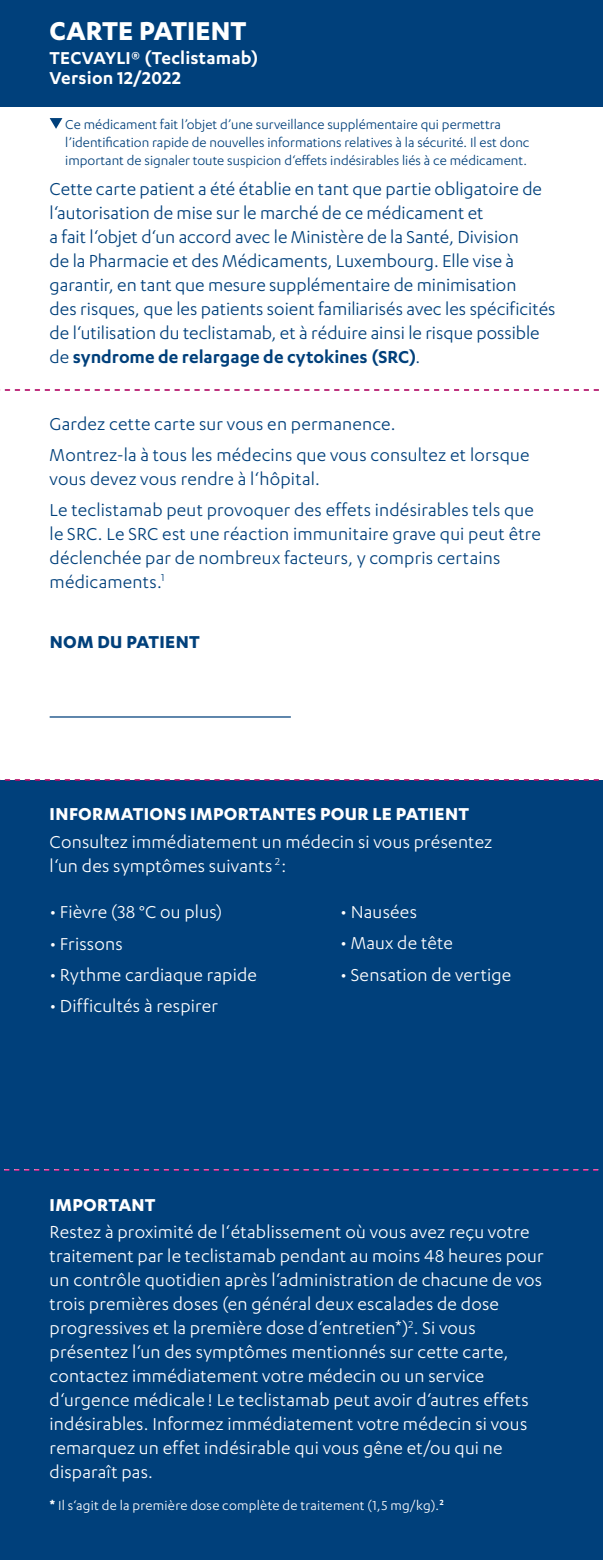
<style>
.page{position:relative;width:603px;height:1560px;background:#fff}
.page>*{position:absolute;margin:0;border:0;box-sizing:border-box;transform-origin:0 0}
.t1{font:700 30px "Karbon";letter-spacing:-.005em;color:#fff}
.t2{font:20px/24px "Karbon";letter-spacing:.005em;color:#00407b}
.t3{font:20px/24px "Karbon";letter-spacing:.01em;color:#fff}
.t4{font:700 20px "Karbon";letter-spacing:.02em;color:#fff}
.t5{font:600 20px/20px "Karbon";letter-spacing:.01em;color:#fff}
.t6{font:700 20px "Karbon";letter-spacing:.01em;color:#00407b}
.t7{font:15px/18px "Karbon";color:#00407b}
.t8{font:15px "Karbon";letter-spacing:.02em;color:#fff}
.s1{font-weight:600}
</style>
<div class="page">
<div style="left:0;top:780px;width:602px;height:779px;background:#00407b"></div>
<div style="left:0;top:0;width:602px;height:106px;background:#00407b"></div>
<svg style="left:50px;top:118px;width:12px;height:11px"></svg>
<hr style="left:50px;top:716px;width:241px;height:1px;background:#00407b">
<svg style="left:0;top:389px;width:599px;height:1px"></svg>
<svg style="left:0;top:779px;width:599px;height:1px"></svg>
<svg style="left:4px;top:1169px;width:595px;height:1px"></svg>
<h1 class="t1" style="left:50px;top:14px;width:198px">CARTE PATIENT</h1>
<p class="t5" style="left:50px;top:47px;width:210px">TECVAYLI® (Teclistamab)<br>Version 12/2022</p>
<p class="t7" style="left:65px;top:115px;width:465px">Ce médicament fait l’objet d’une surveillance supplémentaire qui permettra l’identification rapide de nouvelles informations relatives à la sécurité. Il est donc important de signaler toute suspicion d‘effets indésirables liés à ce médicament.</p>
<p class="t2" style="left:50px;top:176px;width:507px">Cette carte patient a été établie en tant que partie obligatoire de l‘autorisation de mise sur le marché de ce médicament et<br>a fait l‘objet d‘un accord avec le Ministère de la Santé, Division<br>de la Pharmacie et des Médicaments, Luxembourg. Elle vise à garantir, en tant que mesure supplémentaire de minimisation<br>des risques, que les patients soient familiarisés avec les spécificités de l‘utilisation du teclistamab, et à réduire ainsi le risque possible de <span class="s1">syndrome de relargage de cytokines (SRC)</span>.</p>
<p class="t2" style="left:50px;top:407px;width:481px;line-height:31px">Gardez cette carte sur vous en permanence.<br>Montrez-la à tous les médecins que vous consultez et lorsque</p>
<p class="t2" style="left:50px;top:463px;width:485px;line-height:31px">vous devez vous rendre à l‘hôpital.<br>Le teclistamab peut provoquer des effets indésirables tels que</p>
<p class="t2" style="left:50px;top:521px;width:492px">le SRC. Le SRC est une réaction immunitaire grave qui peut être déclenchée par de nombreux facteurs, y compris certains médicaments.<sup>1</sup></p>
<p class="t6" style="left:50px;top:630px;width:151px">NOM DU PATIENT</p>
<p class="t4" style="left:50px;top:802px;width:421px">INFORMATIONS IMPORTANTES POUR LE PATIENT</p>
<p class="t3" style="left:50px;top:829px;width:444px">Consultez immédiatement un médecin si vous présentez l‘un des symptômes suivants <sup>2</sup>:</p>
<p class="t3" style="left:50px;top:899px;width:174px">• Fièvre (38 °C ou plus)</p>
<p class="t3" style="left:50px;top:930px;width:75px">• Frissons</p>
<p class="t3" style="left:50px;top:961px;width:209px">• Rythme cardiaque rapide</p>
<p class="t3" style="left:50px;top:992px;width:170px">• Difficultés à respirer</p>
<p class="t3" style="left:340px;top:899px;width:78px">• Nausées</p>
<p class="t3" style="left:340px;top:930px;width:114px">• Maux de tête</p>
<p class="t3" style="left:340px;top:961px;width:172px">• Sensation de vertige</p>
<p class="t4" style="left:50px;top:1192px;width:107px">IMPORTANT</p>
<p class="t3" style="left:50px;top:1219px;width:495px">Restez à proximité de l‘établissement où vous avez reçu votre traitement par le teclistamab pendant au moins 48 heures pour un contrôle quotidien après l‘administration de chacune de vos trois premières doses (en général deux escalades de dose progressives et la première dose d‘entretien*)<sup>2</sup>. Si vous présentez l‘un des symptômes mentionnés sur cette carte, contactez immédiatement votre médecin ou un service d‘urgence médicale ! Le teclistamab peut avoir d‘autres effets indésirables. Informez immédiatement votre médecin si vous remarquez un effet indésirable qui vous gêne et/ou qui ne disparaît pas.</p>
<p class="t8" style="left:50px;top:1497px;width:395px"><span class="s1">*</span> Il s‘agit de la première dose complète de traitement (1,5 mg/kg).<sup>2</sup></p>
</div>
